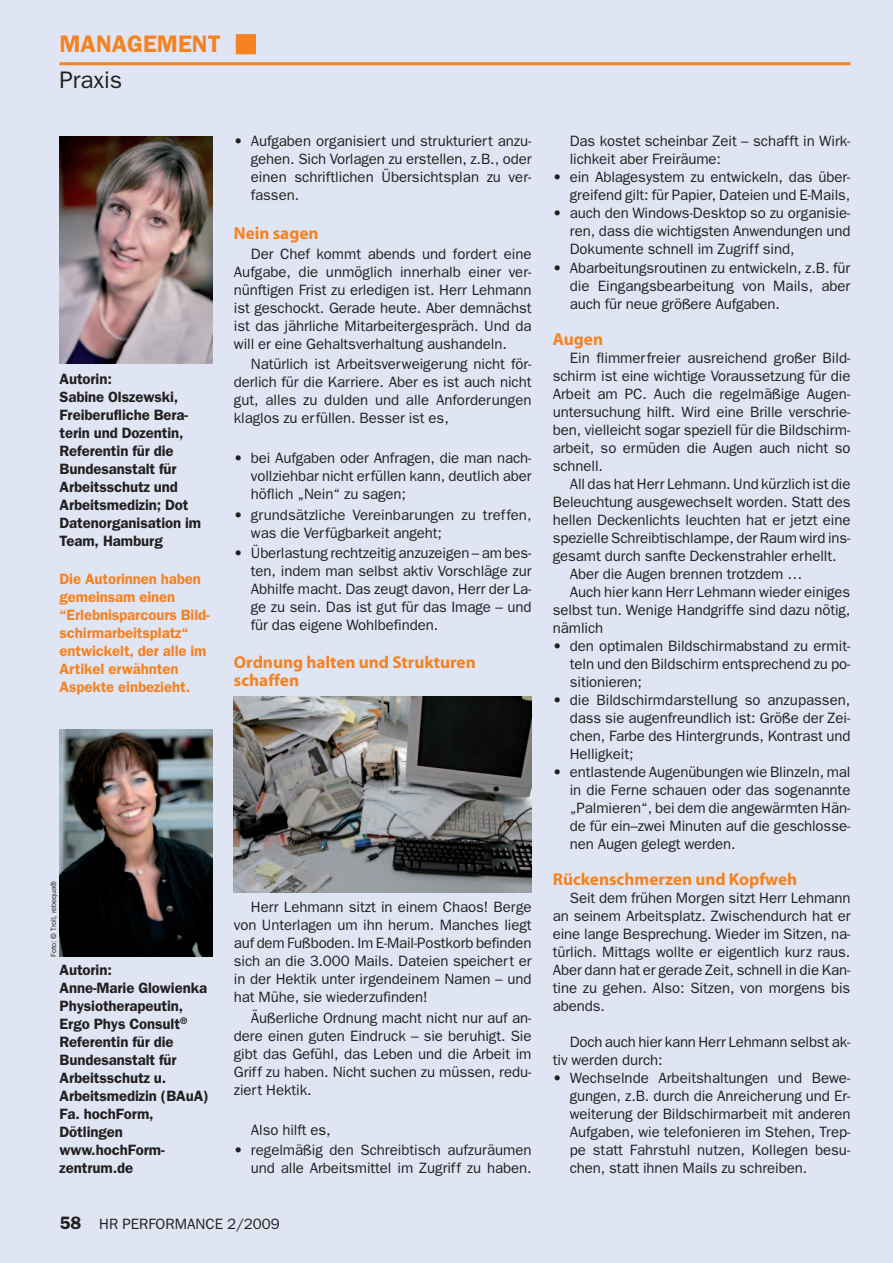
<style>
.page{position:relative;width:893px;height:1263px;background:#e0e5f3}
.page>*{position:absolute;margin:0;border:0;box-sizing:border-box;transform-origin:0 0}
.t1{font:600 24px/36px "Franklin Gothic";color:#f58220}
.t2{font:700 17.25px/18px "Myriad";color:#f58220}
.t3{font:15px/18px "Franklin Gothic";letter-spacing:-.005em;color:#231f20;text-align:justify}
.t4{font:600 15px/18px "Franklin Gothic";letter-spacing:-.005em;color:#231f20}
.t5{font:600 15px/18px "Franklin Gothic";letter-spacing:-.005em;color:#f58220}
.t6{font:7.5px "Franklin Gothic";letter-spacing:-.005em;color:#231f20}
.s1{font-family:"Universal Newswith Comm Pi";font-weight:400}
.s2{font-weight:400;color:#231f20}
.s3{font-weight:600;font-size:18px}
</style>
<div class="page">
<img style="left:234px;top:697px;width:297px;height:195px">
<hr style="left:60px;top:62px;width:790px;height:3px;background:#f58220">
<img style="left:60px;top:136px;width:153px;height:228px">
<img style="left:60px;top:729px;width:153px;height:228px">
<h1 class="t1" style="left:60px;top:28px;width:198px">MANAGEMENT <span class="s1">-<br></span><span class="s2">Praxis</span></h1>
<p class="t4" style="left:60px;top:371px;width:143px">Autorin:<br>Sabine Olszewski,<br>Freiberufliche Bera - terin und Dozentin,<br>Referentin für die<br>Bundesanstalt für<br>Arbeitsschutz und<br>Arbeitsmedizin; Dot<br>Datenorganisation im<br>Team, Hamburg</p>
<p class="t5" style="left:60px;top:571px;width:152px">Die Autorinnen haben gemeinsam einen “Erlebnisparcours Bild&shy;schirmarbeitsplatz“ entwickelt, der alle im<br>Artikel erwähnten<br>Aspekte einbezieht.</p>
<p class="t3" style="left:251px;top:134px;width:282px;text-indent:-17px">• Aufgaben organisiert und strukturiert anzu&shy;gehen. Sich Vorlagen zu erstellen, z.B., oder einen schriftlichen Übersichtsplan zu ver&shy;fassen.</p>
<p class="t2" style="left:234px;top:225px;width:86px">Nein sagen</p>
<p class="t3" style="left:234px;top:246px;width:299px;text-indent:17px">Der Chef kommt abends und fordert eine Aufgabe, die unmöglich innerhalb einer ver&shy;nünftigen Frist zu erledigen ist. Herr Lehmann ist geschockt. Gerade heute. Aber demnächst ist das jährliche Mitarbeitergespräch. Und da will er eine Gehaltsverhaltung aushandeln.</p>
<p class="t3" style="left:234px;top:356px;width:299px;text-indent:17px">Natürlich ist Arbeitsverweigerung nicht för&shy;derlich für die Karriere. Aber es ist auch nicht gut, alles zu dulden und alle Anforderungen klaglos zu erfüllen. Besser ist es,</p>
<p class="t3" style="left:251px;top:450px;width:282px;text-indent:-17px">• bei Aufgaben oder Anfragen, die man nach&shy;vollziehbar nicht erfüllen kann, deutlich aber höflich „Nein“ zu sagen;</p>
<p class="t3" style="left:251px;top:507px;width:282px;text-indent:-17px">• grundsätzliche Vereinbarungen zu treffen, was die Verfügbarkeit angeht;</p>
<p class="t3" style="left:251px;top:545px;width:282px;text-indent:-17px">• Überlastung rechtzeitig anzuzeigen – am bes - ten, indem man selbst aktiv Vorschläge zur Abhilfe macht. Das zeugt davon, Herr der La&shy;ge zu sein. Das ist gut für das Image – und für das eigene Wohlbefinden.</p>
<p class="t2" style="left:234px;top:654px;width:243px">Ordnung halten und Strukturen schaffen</p>
<p class="t6" style="left:51px;top:957px;width:77px;rotate:-90deg">Foto: © Troll, rebequa®</p>
<p class="t4" style="left:60px;top:962px;width:151px">Autorin:<br>Anne-Marie Glowienka<br>Physiotherapeutin,<br>Ergo Phys Consult<sup>®<br></sup>Referentin für die<br>Bundesanstalt für<br>Arbeitsschutz u.<br>Arbeitsmedizin (BAuA)<br>Fa. hochForm,<br>Dötlingen www.hochForm&shy;zentrum.de</p>
<p class="t3" style="left:234px;top:899px;width:299px;text-indent:17px">Herr Lehmann sitzt in einem Chaos! Berge von Unterlagen um ihn herum. Manches liegt auf dem Fußboden. Im E-Mail-Postkorb befinden sich an die 3.000 Mails. Dateien speichert er in der Hektik unter irgendeinem Namen – und hat Mühe, sie wiederzufinden!</p>
<p class="t3" style="left:234px;top:1010px;width:299px;text-indent:17px">Äußerliche Ordnung macht nicht nur auf an&shy;dere einen guten Eindruck – sie beruhigt. Sie gibt das Gefühl, das Leben und die Arbeit im Griff zu haben. Nicht suchen zu müssen, redu&shy;ziert Hektik.</p>
<p class="t3" style="left:251px;top:1122px;width:81px">Also hilft es,</p>
<p class="t3" style="left:234px;top:1142px;width:299px;text-align:right">• regelmäßig den Schreibtisch aufzuräumen und alle Arbeitsmittel im Zugriff zu haben.</p>
<p class="t3" style="left:60px;top:1216px;width:222px"><span class="s3">58</span> HR PERFORMANCE 2/2009</p>
<p class="t3" style="left:570px;top:134px;width:282px">Das kostet scheinbar Zeit – schafft in Wirk&shy;lichkeit aber Freiräume:</p>
<p class="t3" style="left:553px;top:170px;width:299px;text-align:right">• ein Ablagesystem zu entwickeln, das über&shy;greifend gilt: für Papier, Dateien und E-Mails,</p>
<p class="t3" style="left:570px;top:206px;width:282px;text-indent:-17px">• auch den Windows-Desktop so zu organisie&shy;ren, dass die wichtigsten Anwendungen und Dokumente schnell im Zugriff sind,</p>
<p class="t3" style="left:570px;top:260px;width:282px;text-indent:-17px">• Abarbeitungsroutinen zu entwickeln, z.B. für die Eingangsbearbeitung von Mails, aber auch für neue größere Aufgaben.</p>
<p class="t2" style="left:553px;top:331px;width:52px">Augen</p>
<p class="t3" style="left:553px;top:350px;width:299px;text-indent:17px">Ein flimmerfreier ausreichend großer Bild&shy;schirm ist eine wichtige Voraussetzung für die Arbeit am PC. Auch die regelmäßige Augen&shy;untersuchung hilft. Wird eine Brille verschrie&shy;ben, vielleicht sogar speziell für die Bildschirm&shy;arbeit, so ermüden die Augen auch nicht so schnell.</p>
<p class="t3" style="left:570px;top:476px;width:282px">All das hat Herr Lehmann. Und kürzlich ist die</p>
<p class="t3" style="left:553px;top:494px;width:299px">Beleuchtung ausgewechselt worden. Statt des</p>
<p class="t3" style="left:553px;top:512px;width:299px">hellen Deckenlichts leuchten hat er jetzt eine</p>
<p class="t3" style="left:553px;top:530px;width:299px">spezielle Schreibtischlampe, der Raum wird ins-</p>
<p class="t3" style="left:553px;top:548px;width:285px">gesamt durch sanfte Deckenstrahler erhellt.</p>
<p class="t3" style="left:570px;top:566px;width:234px">Aber die Augen brennen trotzdem …</p>
<p class="t3" style="left:570px;top:584px;width:282px">Auch hier kann Herr Lehmann wieder einiges</p>
<p class="t3" style="left:553px;top:602px;width:299px">selbst tun. Wenige Handgriffe sind dazu nötig,</p>
<p class="t3" style="left:553px;top:620px;width:52px">nämlich</p>
<p class="t3" style="left:570px;top:638px;width:282px;text-indent:-17px">• den optimalen Bildschirmabstand zu ermit&shy;teln und den Bildschirm entsprechend zu po&shy;sitionieren;</p>
<p class="t3" style="left:570px;top:692px;width:282px;text-indent:-17px">• die Bildschirmdarstellung so anzupassen, dass sie augenfreundlich ist: Größe der Zei&shy;chen, Farbe des Hintergrunds, Kontrast und Helligkeit;</p>
<p class="t3" style="left:570px;top:764px;width:282px;text-indent:-17px">• entlastende Augenübungen wie Blinzeln, mal in die Ferne schauen oder das sogenannte „Palmieren“, bei dem die angewärmten Hän&shy;de für ein–zwei Minuten auf die geschlosse&shy;nen Augen gelegt werden.</p>
<p class="t2" style="left:553px;top:871px;width:246px">Rückenschmerzen und Kopfweh</p>
<p class="t3" style="left:553px;top:890px;width:299px;text-indent:17px">Seit dem frühen Morgen sitzt Herr Lehmann an seinem Arbeitsplatz. Zwischendurch hat er eine lange Besprechung. Wieder im Sitzen, na&shy;türlich. Mittags wollte er eigentlich kurz raus.<br>Aber dann hat er gerade Zeit, schnell in die Kan&shy;tine zu gehen. Also: Sitzen, von morgens bis abends.</p>
<p class="t3" style="left:553px;top:1034px;width:299px;text-indent:17px">Doch auch hier kann Herr Lehmann selbst ak&shy;tiv werden durch:</p>
<p class="t3" style="left:570px;top:1070px;width:282px;text-indent:-17px">• Wechselnde Arbeitshaltungen und Bewe&shy;gungen, z.B. durch die Anreicherung und Er&shy;weiterung der Bildschirmarbeit mit anderen Aufgaben, wie telefonieren im Stehen, Trep&shy;pe statt Fahrstuhl nutzen, Kollegen besu&shy;chen, statt ihnen Mails zu schreiben.</p>
</div>
